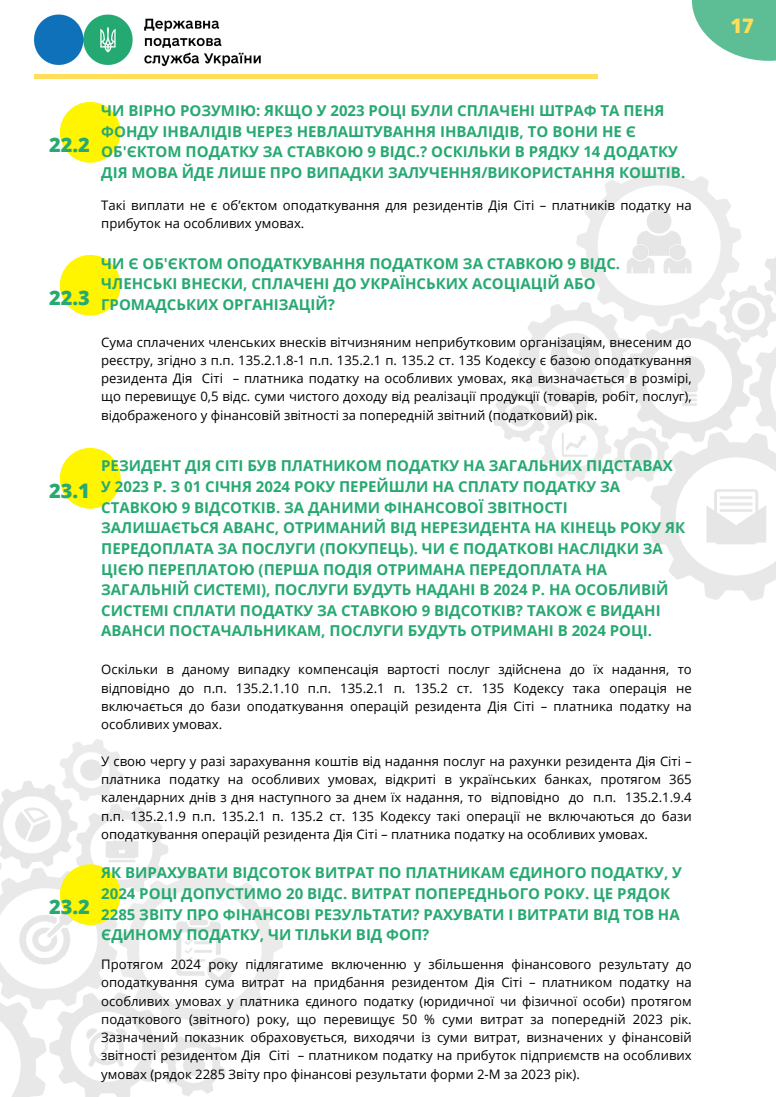
<style>
.page{position:relative;width:776px;height:1097px;background:#fff}
.page>*{position:absolute;margin:0;border:0;box-sizing:border-box;transform-origin:0 0}
.t1{font:800 20px "Open Sans";color:#27a972}
.t2{font:800 20px "Open Sans";color:#ffde59}
.t3{font:700 15px/20.6px "Open Sans";color:#27a972}
.t4{font:13.12px/18.2px "Open Sans";color:#000;text-align:justify}
</style>
<div class="page">
<hr style="left:282px;top:75px;width:315px;height:4px;background:#ffde59">
<hr style="left:34px;top:75px;width:315px;height:4px;background:#ffde59">
<svg style="left:692px;top:0;width:84px;height:61px;fill:#5dbe95"></svg>
<img style="left:0;top:739px;width:282px;height:358px">
<img style="left:494px;top:166px;width:282px;height:434px">
<img style="left:34px;top:14px;width:227px;height:52px">
<div style="left:60px;top:102px;width:61px;height:61px;background:#fff500;border-radius:50%"></div>
<div style="left:60px;top:255px;width:61px;height:61px;background:#fff500;border-radius:50%"></div>
<div style="left:60px;top:448px;width:61px;height:61px;background:#fff500;border-radius:50%"></div>
<div style="left:60px;top:864px;width:61px;height:61px;background:#fff500;border-radius:50%"></div>
<h1 class="t1" style="left:49px;top:130px;width:42px">22.2</h1>
<h1 class="t1" style="left:49px;top:283px;width:42px">22.3</h1>
<p class="t3" style="left:101px;top:100px;width:585px">ЧИ ВІРНО РОЗУМІЮ: ЯКЩО У 2023 РОЦІ БУЛИ СПЛАЧЕНІ ШТРАФ ТА ПЕНЯ ФОНДУ ІНВАЛІДІВ ЧЕРЕЗ НЕВЛАШТУВАННЯ ІНВАЛІДІВ, ТО ВОНИ НЕ Є ОБ'ЄКТОМ ПОДАТКУ ЗА СТАВКОЮ 9 ВІДС.? ОСКІЛЬКИ В РЯДКУ 14 ДОДАТКУ ДІЯ МОВА ЙДЕ ЛИШЕ ПРО ВИПАДКИ ЗАЛУЧЕННЯ/ВИКОРИСТАННЯ КОШТІВ.</p>
<p class="t4" style="left:101px;top:196px;width:592px">Такі виплати не є об’єктом оподаткування для резидентів Дія Сіті – платників податку на прибуток на особливих умовах.</p>
<p class="t3" style="left:101px;top:253px;width:520px">ЧИ Є ОБ'ЄКТОМ ОПОДАТКУВАННЯ ПОДАТКОМ ЗА СТАВКОЮ 9 ВІДС.<br>ЧЛЕНСЬКІ ВНЕСКИ, СПЛАЧЕНІ ДО УКРАЇНСЬКИХ АСОЦІАЦІЙ АБО<br>ГРОМАДСЬКИХ ОРГАНІЗАЦІЙ?</p>
<p class="t4" style="left:101px;top:332px;width:592px">Сума сплачених членських внесків вітчизняним неприбутковим організаціям, внесеним до реєстру, згідно з п.п. 135.2.1.8-1 п.п. 135.2.1 п. 135.2 ст. 135 Кодексу є базою оподаткування резидента Дія Сіті – платника податку на особливих умовах, яка визначається в розмірі, що перевищує 0,5 відс. суми чистого доходу від реалізації продукції (товарів, робіт, послуг), відображеного у фінансовій звітності за попередній звітний (податковий) рік.</p>
<h1 class="t1" style="left:49px;top:476px;width:42px">23.1</h1>
<h1 class="t1" style="left:49px;top:893px;width:42px">23.2</h1>
<p class="t3" style="left:101px;top:455px;width:585px">РЕЗИДЕНТ ДІЯ СІТІ БУВ ПЛАТНИКОМ ПОДАТКУ НА ЗАГАЛЬНИХ ПІДСТАВАХ У 2023 Р. З 01 СІЧНЯ 2024 РОКУ ПЕРЕЙШЛИ НА СПЛАТУ ПОДАТКУ ЗА СТАВКОЮ 9 ВІДСОТКІВ. ЗА ДАНИМИ ФІНАНСОВОЇ ЗВІТНОСТІ ЗАЛИШАЄТЬСЯ АВАНС, ОТРИМАНИЙ ВІД НЕРЕЗИДЕНТА НА КІНЕЦЬ РОКУ ЯК ПЕРЕДОПЛАТА ЗА ПОСЛУГИ (ПОКУПЕЦЬ). ЧИ Є ПОДАТКОВІ НАСЛІДКИ ЗА ЦІЄЮ ПЕРЕПЛАТОЮ (ПЕРША ПОДІЯ ОТРИМАНА ПЕРЕДОПЛАТА НА ЗАГАЛЬНІЙ СИСТЕМІ), ПОСЛУГИ БУДУТЬ НАДАНІ В 2024 Р. НА ОСОБЛИВІЙ СИСТЕМІ СПЛАТИ ПОДАТКУ ЗА СТАВКОЮ 9 ВІДСОТКІВ? ТАКОЖ Є ВИДАНІ АВАНСИ ПОСТАЧАЛЬНИКАМ, ПОСЛУГИ БУДУТЬ ОТРИМАНІ В 2024 РОЦІ.</p>
<p class="t4" style="left:101px;top:660px;width:592px">Оскільки в даному випадку компенсація вартості послуг здійснена до їх надання, то відповідно до п.п. 135.2.1.10 п.п. 135.2.1 п. 135.2 ст. 135 Кодексу така операція не включається до бази оподаткування операцій резидента Дія Сіті – платника податку на особливих умовах.</p>
<p class="t4" style="left:101px;top:751px;width:592px">У свою чергу у разі зарахування коштів від надання послуг на рахунки резидента Дія Сіті – платника податку на особливих умовах, відкриті в українських банках, протягом 365 календарних днів з дня наступного за днем їх надання, то відповідно до п.п. 135.2.1.9.4 п.п. 135.2.1.9 п.п. 135.2.1 п. 135.2 ст. 135 Кодексу такі операції не включаються до бази оподаткування операцій резидента Дія Сіті – платника податку на особливих умовах.</p>
<p class="t3" style="left:101px;top:862px;width:582px">ЯК ВИРАХУВАТИ ВІДСОТОК ВИТРАТ ПО ПЛАТНИКАМ ЄДИНОГО ПОДАТКУ, У 2024 РОЦІ ДОПУСТИМО 20 ВІДС. ВИТРАТ ПОПЕРЕДНЬОГО РОКУ. ЦЕ РЯДОК 2285 ЗВІТУ ПРО ФІНАНСОВІ РЕЗУЛЬТАТИ? РАХУВАТИ І ВИТРАТИ ВІД ТОВ НА ЄДИНОМУ ПОДАТКУ, ЧИ ТІЛЬКИ ВІД ФОП?</p>
<p class="t4" style="left:101px;top:955px;width:592px">Протягом 2024 року підлягатиме включенню у збільшення фінансового результату до оподаткування сума витрат на придбання резидентом Дія Сіті – платником податку на особливих умовах у платника єдиного податку (юридичної чи фізичної особи) протягом податкового (звітного) року, що перевищує 50 % суми витрат за попередній 2023 рік.<br>Зазначений показник обраховується, виходячи із суми витрат, визначених у фінансовій звітності резидентом Дія Сіті – платником податку на прибуток підприємств на особливих умовах (рядок 2285 Звіту про фінансові результати форми 2-М за 2023 рік).</p>
<h1 class="t2" style="left:730px;top:12px;width:25px">17</h1>
</div>
